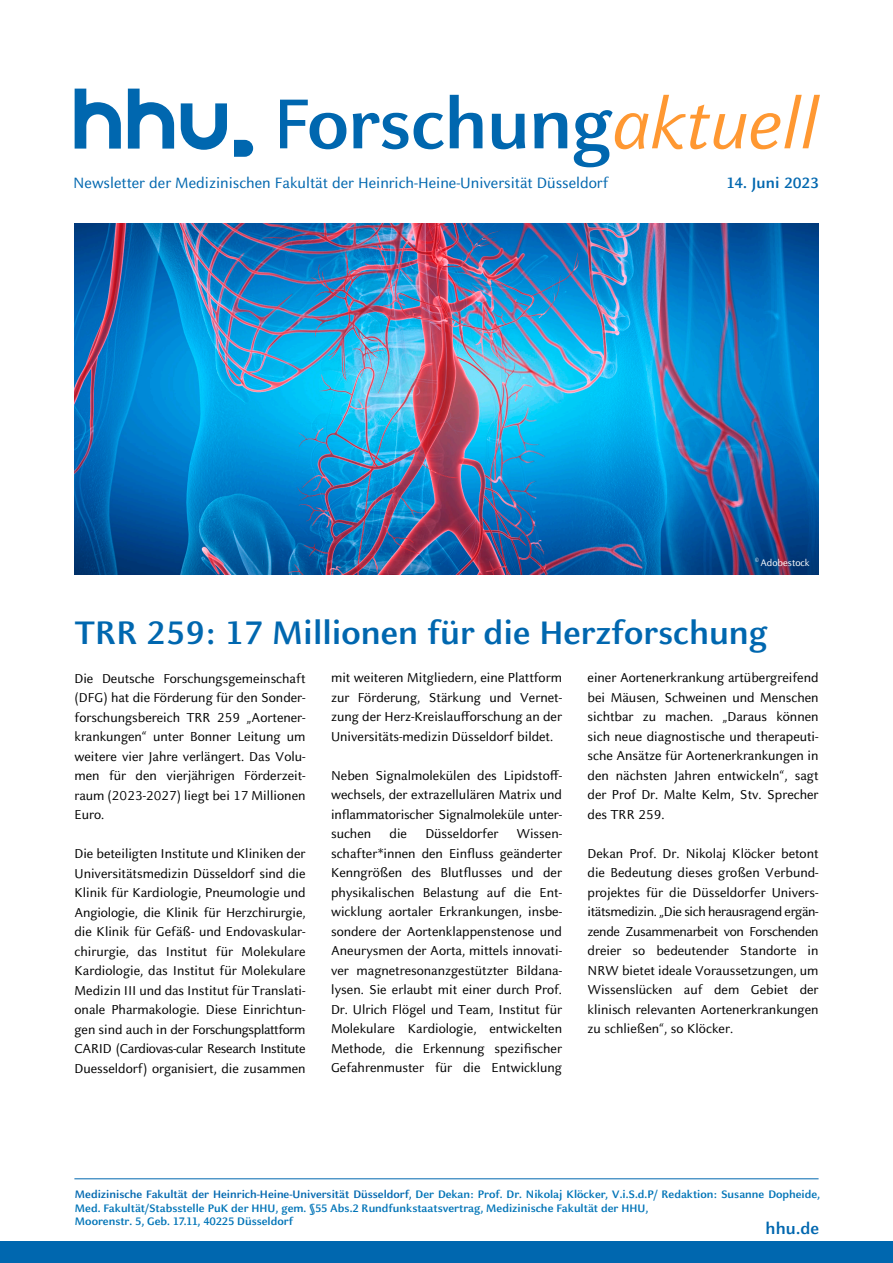
<style>
.page{position:relative;width:893px;height:1263px;background:#fff}
.page>*{position:absolute;margin:0;border:0;box-sizing:border-box;transform-origin:0 0}
.t1{font:700 78px "HHU Celeste Sans";letter-spacing:-.01em;color:#0067af}
.t2{font:700 36px "HHU Celeste Sans";color:#0067af}
.t3{font:700 18px "HHU Celeste Sans";color:#0067af}
.t4{font:700 16.5px "HHU Celeste Sans";letter-spacing:.01em;color:#0067af}
.t5{font:16.5px "HHU Celeste Sans";color:#0067af}
.t6{font:14.25px/19.5px "HHU Celeste Sans";color:#000;text-align:justify}
.t7{font:700 12px/13.5px "HHU Celeste Sans";color:#0074b7}
.t8{font:10.5px "HHU Celeste Sans";color:#fff}
.s1{font-weight:400;font-style:italic;color:#ff9832}
.s2{font-size:19.5px}
.s3{color:#0067af}
</style>
<div class="page">
<div style="left:0;top:1242px;width:893px;height:21px;background:#0067af"></div>
<hr style="left:74px;top:1178px;width:745px;height:1px;background:#0067af">
<img style="left:74px;top:223px;width:745px;height:352px">
<svg style="left:234px;top:140px;width:19px;height:17px"></svg>
<svg style="left:181px;top:103px;width:46px;height:47px"></svg>
<svg style="left:75px;top:89px;width:46px;height:60px"></svg>
<svg style="left:128px;top:89px;width:46px;height:60px"></svg>
<h1 class="t1" style="left:272px;top:74px;width:549px">Forschung<span class="s1">aktuell</span></h1>
<p class="t5" style="left:73px;top:172px;width:537px">Newsletter der Medizinischen Fakultät der Heinrich-Heine-Universität Düsseldorf</p>
<p class="t4" style="left:727px;top:172px;width:93px">14. Juni 2023</p>
<p class="t4" style="left:113px;top:172px;width:708px">le ter der Med z nischen Fakultät der Heinrich-Heine-Universität Düsseldorf <span class="s2">29. Oktober 2020</span></p>
<p class="t8" style="left:755px;top:556px;width:56px"><sup>©</sup> Adobestock</p>
<h2 class="t2" style="left:74px;top:609px;width:695px">TRR 259: 17 Millionen für die Herzforschung</h2>
<p class="t6" style="left:75px;top:668px;width:232px">Die Deutsche Forschungsgemeinschaft (DFG) hat die Förderung für den Sonder&shy;forschungsbereich TRR 259 „Aortener&shy;krankungen“ unter Bonner Leitung um weitere vier Jahre verlängert. Das Volu&shy;men für den vierjährigen Förderzeit&shy;raum (2023-2027) liegt bei 17 Millionen Euro.</p>
<p class="t6" style="left:75px;top:843px;width:233px">Die beteiligten Institute und Kliniken der Universitätsmedizin Düsseldorf sind die Klinik für Kardiologie, Pneumologie und Angiologie, die Klinik für Herzchirurgie, die Klinik für Gefäß- und Endovaskular&shy;chirurgie, das Institut für Molekulare Kardiologie, das Institut für Molekulare Medizin III und das Institut für Translati&shy;onale Pharmakologie. Diese Einrichtun&shy;gen sind auch in der Forschungsplattform CARID (Cardiovas-cular Research Institute Duesseldorf) organisiert, die zusammen</p>
<p class="t6" style="left:331px;top:668px;width:232px">mit weiteren Mitgliedern, eine Plattform zur Förderung, Stärkung und Vernet&shy;zung der Herz-Kreislaufforschung an der Universitäts-medizin Düsseldorf bildet.</p>
<p class="t6" style="left:331px;top:765px;width:232px">Neben Signalmolekülen des Lipidstoff&shy;wechsels, der extrazellulären Matrix und inflammatorischer Signalmoleküle unter&shy;suchen</p>
<p class="t6" style="left:389px;top:824px;width:19px">die</p>
<p class="t6" style="left:425px;top:824px;width:75px">Düsseldorfer</p>
<p class="t6" style="left:331px;top:824px;width:233px;text-indent:186px">Wissen&shy;schafter*innen den Einfluss geänderter Kenngrößen des Blutflusses und der physikalischen Belastung auf die Ent&shy;wicklung aortaler Erkrankungen, insbe&shy;sondere der Aortenklappenstenose und Aneurysmen der Aorta, mittels innovati&shy;ver magnetresonanzgestützter Bildana&shy;lysen. Sie erlaubt mit einer durch Prof.<br>Dr. Ulrich Flögel und Team, Institut für Molekulare Kardiologie, entwickelten Methode, die Erkennung spezifischer Gefahrenmuster für die Entwicklung</p>
<p class="t6" style="left:588px;top:668px;width:233px">einer Aortenerkrankung artübergreifend bei Mäusen, Schweinen und Menschen sichtbar zu machen. „Daraus können sich neue diagnostische und therapeuti&shy;sche Ansätze für Aortenerkrankungen in den nächsten Jahren entwickeln“, sagt der Prof Dr. Malte Kelm, Stv. Sprecher des TRR 259.</p>
<p class="t6" style="left:588px;top:843px;width:232px">Dekan Prof. Dr. Nikolaj Klöcker betont die Bedeutung dieses großen Verbund&shy;projektes für die Düsseldorfer Univers&shy;itätsmedizin. „Die sich herausragend ergän&shy;zende Zusammenarbeit von Forschenden dreier so bedeutender Standorte in NRW bietet ideale Voraussetzungen, um Wissenslücken auf dem Gebiet der klinisch relevanten Aortenerkrankungen zu schließen“, so Klöcker.</p>
<p class="t7" style="left:75px;top:1187px;width:747px"><span class="s3">Medizinische Fakultät der Heinrich-Heine-Universität Düsseldorf,</span> Der Dekan: Prof. Dr. Nikolaj Klöcker, V.i.S.d.P/ Redaktion: Susanne Dopheide,<br>Med. Fakultät/Stabsstelle PuK der HHU, gem. §55 Abs.2 Rundfunkstaatsvertrag, Medizinische Fakultät der HHU,<br>Moorenstr. 5, Geb. 17.11, 40225 Düsseldorf</p>
<p class="t3" style="left:765px;top:1217px;width:55px">hhu.de</p>
</div>
